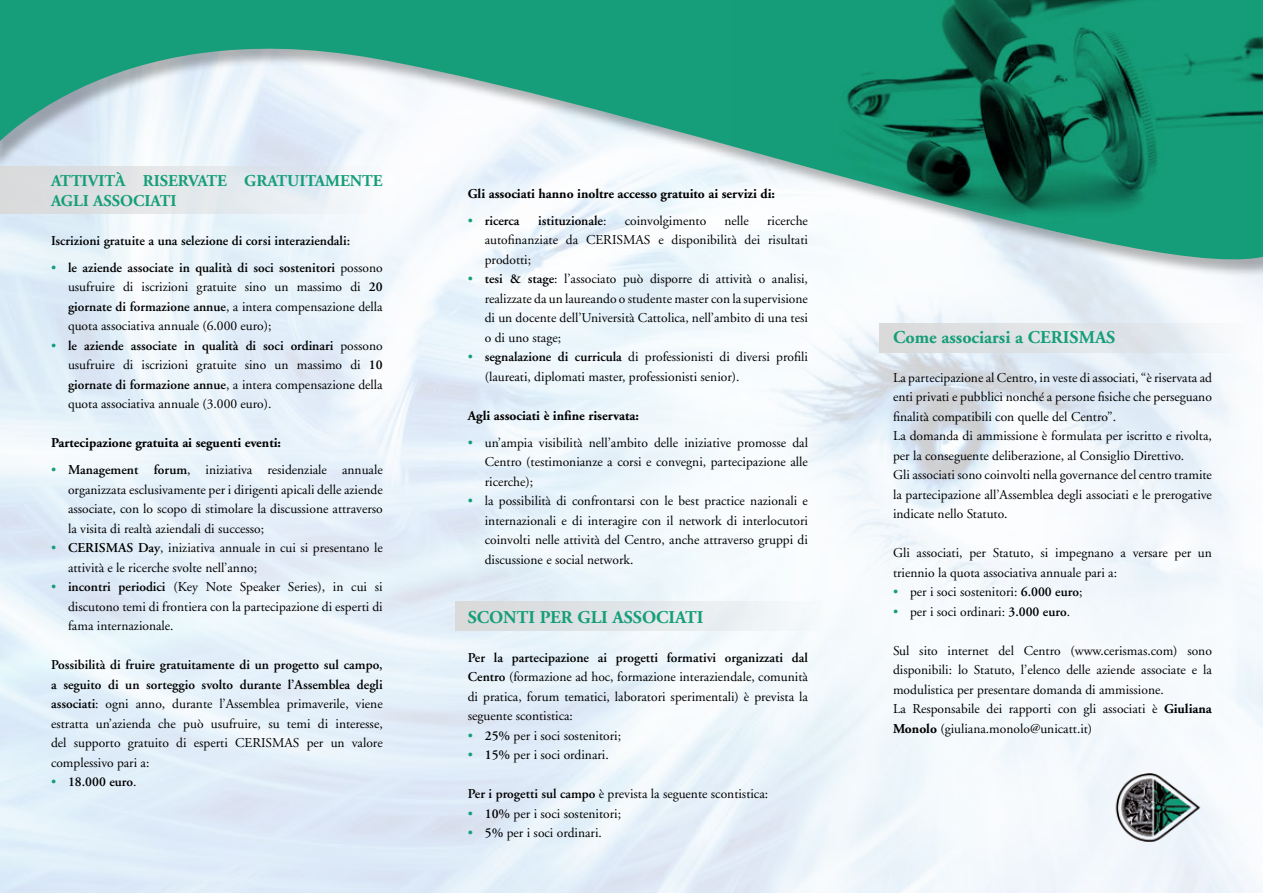
<style>
.page{position:relative;width:1263px;height:893px;background:#fff}
.page>*{position:absolute;margin:0;border:0;box-sizing:border-box;transform-origin:0 0}
.t1{font:700 18px "Adobe Garamond";color:#159e79}
.t2{font:700 16.5px/19.5px "Adobe Garamond";color:#159e79}
.t3{font:13.5px/19.5px "Adobe Garamond";color:#000;text-align:justify}
.t4{font:700 13.5px "Adobe Garamond";color:#000}
.t5{font:600 13.5px "Adobe Garamond";color:#000}
.s1{color:#159e79}
.s2{font-weight:600}
.s3{font-weight:400;color:#159e79}
.s4{font-weight:400}
.s5{font-weight:700}
</style>
<div class="page">
<div style="left:455px;top:602px;width:376px;height:29px;background:linear-gradient(to right,#d5d7d9,#f4fafc)"></div>
<div style="left:879px;top:323px;width:375px;height:29px;background:linear-gradient(to right,#d6d7d8,#eef4f9)"></div>
<svg style="left:0;top:0;width:1263px;height:305px"></svg>
<img style="left:731px;top:0;width:532px;height:261px">
<img style="left:1105px;top:773px;width:107px;height:69px">
<p class="t2" style="left:51px;top:172px;width:333px">ATTIVITÀ RISERVATE GRATUITAMENTE<br>AGLI ASSOCIATI</p>
<p class="t5" style="left:51px;top:233px;width:301px">Iscrizioni gratuite a una selezione di corsi interaziendali:</p>
<p class="t3" style="left:68px;top:258px;width:316px;text-indent:-17px"><span class="s1">•</span> <span class="s2">le aziende associate in qualità di soci sostenitori</span> possono usufruire di iscrizioni gratuite sino un massimo di <span class="s2">20 giornate di formazione annue</span>, a intera compensazione della quota associativa annuale (6.000 euro);</p>
<p class="t3" style="left:68px;top:336px;width:316px;text-indent:-17px"><span class="s1">•</span> <span class="s2">le aziende associate in qualità di soci ordinari</span> possono usufruire di iscrizioni gratuite sino un massimo di <span class="s2">10 giornate di formazione annue</span>, a intera compensazione della quota associativa annuale (3.000 euro).</p>
<p class="t4" style="left:51px;top:436px;width:232px">Partecipazione gratuita ai seguenti eventi:</p>
<p class="t3" style="left:68px;top:461px;width:316px;text-indent:-17px"><span class="s1">•</span> <span class="s2">Management forum</span>, iniziativa residenziale annuale organizzata esclusivamente per i dirigenti apicali delle aziende associate, con lo scopo di stimolare la discussione attraverso la visita di realtà aziendali di successo;</p>
<p class="t3" style="left:68px;top:539px;width:316px;text-indent:-17px"><span class="s1">•</span> <span class="s2">CERISMAS Day</span>, iniziativa annuale in cui si presentano le attività e le ricerche svolte nell’anno;</p>
<p class="t3" style="left:68px;top:578px;width:316px;text-indent:-17px"><span class="s1">•</span> <span class="s2">incontri periodici</span> (Key Note Speaker Series), in cui si discutono temi di frontiera con la partecipazione di esperti di fama internazionale.</p>
<p class="t3" style="left:51px;top:656px;width:333px"><span class="s2">Possibilità di fruire gratuitamente di un progetto sul campo, a seguito di un sorteggio svolto durante l’Assemblea degli associati</span>: ogni anno, durante l’Assemblea primaverile, viene estratta un’azienda che può usufruire, su temi di interesse, del supporto gratuito di esperti CERISMAS per un valore complessivo pari a:</p>
<p class="t5" style="left:51px;top:775px;width:87px"><span class="s3">•</span> 18.000 euro<span class="s4">.</span></p>
<p class="t4" style="left:468px;top:186px;width:309px">Gli associati hanno inoltre accesso gratuito ai servizi di:</p>
<p class="t5" style="left:468px;top:213px;width:53px"><span class="s3">•</span> ricerca</p>
<p class="t5" style="left:538px;top:213px;width:70px">istituzionale<span class="s4">:</span></p>
<p class="t3" style="left:625px;top:211px;width:83px">coinvolgimento</p>
<p class="t3" style="left:724px;top:211px;width:26px">nelle</p>
<p class="t3" style="left:485px;top:211px;width:325px;text-indent:282px">ricerche autofinanziate da CERISMAS e disponibilità dei risultati prodotti;</p>
<p class="t3" style="left:485px;top:270px;width:325px;text-indent:-17px"><span class="s1">•</span> <span class="s2">tesi &amp; stage</span>: l’associato può disporre di attività o analisi, realizzate da un laureando o studente master con la supervisione di un docente dell’Università Cattolica, nell’ambito di una tesi o di uno stage;</p>
<p class="t3" style="left:485px;top:348px;width:325px;text-indent:-17px"><span class="s1">•</span> <span class="s2">segnalazione di curricula</span> di professionisti di diversi profili (laureati, diplomati master, professionisti senior).</p>
<p class="t4" style="left:468px;top:408px;width:173px">Agli associati è infine riservata:</p>
<p class="t3" style="left:485px;top:433px;width:325px;text-indent:-17px"><span class="s1">•</span> un’ampia visibilità nell’ambito delle iniziative promosse dal Centro (testimonianze a corsi e convegni, partecipazione alle ricerche);</p>
<p class="t3" style="left:485px;top:492px;width:325px;text-indent:-17px"><span class="s1">•</span> la possibilità di confrontarsi con le best practice nazionali e internazionali e di interagire con il network di interlocutori coinvolti nelle attività del Centro, anche attraverso gruppi di discussione e social network.</p>
<h1 class="t1" style="left:468px;top:607px;width:237px">SCONTI PER GLI ASSOCIATI</h1>
<p class="t3" style="left:468px;top:648px;width:342px"><span class="s2">Per la partecipazione ai progetti formativi organizzati dal Centro</span> (formazione ad hoc, formazione interaziendale, comunità di pratica, forum tematici, laboratori sperimentali) è prevista la seguente scontistica:</p>
<p class="t3" style="left:468px;top:726px;width:155px"><span class="s1">•</span> <span class="s2">25%</span> per i soci sostenitori;</p>
<p class="t3" style="left:468px;top:745px;width:142px"><span class="s1">•</span> <span class="s2">15%</span> per i soci ordinari.</p>
<p class="t3" style="left:468px;top:784px;width:302px"><span class="s2">Per i progetti sul campo</span> è prevista la seguente scontistica:</p>
<p class="t3" style="left:468px;top:804px;width:155px"><span class="s1">•</span> <span class="s2">10%</span> per i soci sostenitori;</p>
<p class="t3" style="left:468px;top:823px;width:136px"><span class="s1">•</span> <span class="s2">5%</span> per i soci ordinari.</p>
<h1 class="t1" style="left:893px;top:327px;width:224px">Come associarsi a CERISMAS</h1>
<p class="t3" style="left:893px;top:368px;width:320px;text-align:left">La partecipazione al Centro, in veste di associati, “è riservata ad enti privati e pubblici nonché a persone fisiche che perseguano finalità compatibili con quelle del Centro”.<br>La domanda di ammissione è formulata per iscritto e rivolta, per la conseguente deliberazione, al Consiglio Direttivo.<br>Gli associati sono coinvolti nella governance del centro tramite la partecipazione all’Assemblea degli associati e le prerogative indicate nello Statuto.</p>
<p class="t3" style="left:893px;top:543px;width:320px">Gli associati, per Statuto, si impegnano a versare per un triennio la quota associativa annuale pari a:</p>
<p class="t3" style="left:893px;top:582px;width:191px"><span class="s1">•</span> per i soci sostenitori: <span class="s2">6.000 euro</span>;</p>
<p class="t3" style="left:893px;top:602px;width:179px"><span class="s1">•</span> per i soci ordinari: <span class="s2">3.000 euro</span>.</p>
<p class="t3" style="left:893px;top:641px;width:320px;text-align:left">Sul sito internet del Centro (www.cerismas.com) sono disponibili: lo Statuto, l’elenco delle aziende associate e la modulistica per presentare domanda di ammissione.<br>La Responsabile dei rapporti con gli associati è <span class="s5">Giuliana Monolo</span> (giuliana.monolo@unicatt.it)</p>
</div>
